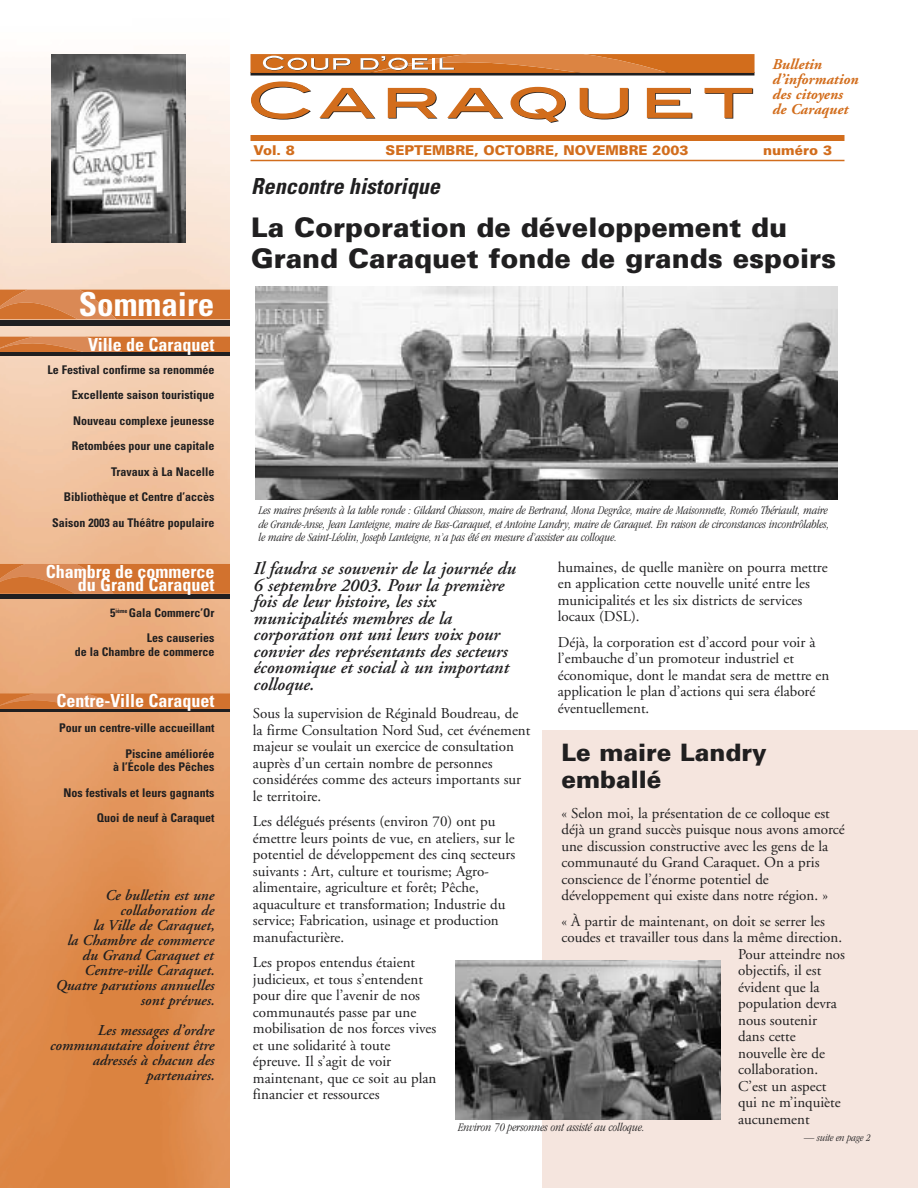
<style>
.page{position:relative;width:918px;height:1188px;background:#fff}
.page>*{position:absolute;margin:0;border:0;box-sizing:border-box;transform-origin:0 0}
.t1{font:700 condensed 33px "Univers";color:#fff}
.t2{font:900 27px/31.5px "Univers";color:#201f20}
.t3{font:900 24px/27px "Univers";color:#201f20}
.t4{font:italic 700 condensed 22.2px "Univers";color:#201f20}
.t5{font:italic 600 18px/16.5px "Adobe Garamond";color:#201f20}
.t6{font:700 condensed 18px/13.5px "Univers";color:#fff;text-align:right}
.t7{font:15px/16.5px "Adobe Garamond";color:#201f20}
.t8{font:italic 600 15px/15px "Adobe Garamond";color:#201f20;text-align:right}
.t9{font:italic 700 15px/15px "Adobe Garamond";color:#d26d1c}
.t10{font:900 13.5px "Univers";color:#d26d1c}
.t11{font:italic 300 condensed 12px/13.5px "Garamond";color:#201f20}
.t12{font:700 condensed 12px/25.5px "Univers";color:#201f20;text-align:right}
.t13{font:italic 300 condensed 10.5px "Garamond";color:#201f20}
</style>
<div class="page">
<img style="left:0;top:68px;width:230px;height:1120px">
<img style="left:51px;top:54px;width:135px;height:189px">
<hr style="left:250px;top:160px;width:594px;height:1px;background:#d26d1c">
<div style="left:250px;top:135px;width:594px;height:6px;background:#d26d1c"></div>
<svg style="left:251px;top:73px;width:503px;height:3px;background:#434343"></svg>
<svg style="left:250px;top:54px;width:505px;height:19px;background:#d57f3b"></svg>
<svg style="left:251px;top:81px;width:60px;height:39px"></svg>
<svg style="left:319px;top:88px;width:56px;height:31px"></svg>
<svg style="left:388px;top:88px;width:49px;height:31px"></svg>
<svg style="left:447px;top:88px;width:56px;height:31px"></svg>
<svg style="left:511px;top:87px;width:55px;height:36px"></svg>
<svg style="left:580px;top:88px;width:49px;height:31px"></svg>
<svg style="left:647px;top:88px;width:45px;height:31px"></svg>
<svg style="left:705px;top:88px;width:48px;height:31px"></svg>
<svg style="left:0;top:290px;width:229px;height:29px;background:#d47839"></svg>
<div style="left:0;top:320px;width:229px;height:6px;background:#201f20"></div>
<svg style="left:0;top:337px;width:229px;height:15px;background:#d47839"></svg>
<hr style="left:0;top:352px;width:229px;height:3px;background:#201f20">
<svg style="left:0;top:693px;width:229px;height:16px;background:#d47a3b"></svg>
<hr style="left:0;top:709px;width:229px;height:2px;background:#201f20">
<svg style="left:0;top:564px;width:229px;height:30px;background:#d47839"></svg>
<div style="left:0;top:594px;width:229px;height:5px;background:#201f20"></div>
<img style="left:256px;top:287px;width:581px;height:213px">
<div style="left:543px;top:730px;width:375px;height:458px;background:#f5e5de"></div>
<img style="left:456px;top:960px;width:264px;height:160px">
<h1 class="t1" style="left:79px;top:292px;width:137px">Sommaire</h1>
<p class="t6" style="left:88px;top:340px;width:128px">Ville de Caraquet</p>
<p class="t12" style="left:48px;top:358px;width:169px">Le Festival confirme sa renommée<br>Excellente saison touristique<br>Nouveau complexe jeunesse<br>Retombées pour une capitale<br>Travaux à La Nacelle<br>Bibliothèque et Centre d’accès<br>Saison 2003 au Théâtre populaire</p>
<p class="t6" style="left:46px;top:566px;width:170px">Chambre de commerce du Grand Caraquet</p>
<p class="t12" style="left:110px;top:601px;width:106px">5<sup>ième</sup> Gala Commerc’Or<br>Les causeries</p>
<p class="t12" style="left:75px;top:640px;width:141px">de la Chambre de commerce</p>
<p class="t6" style="left:56px;top:695px;width:160px">Centre-Ville Caraquet</p>
<p class="t12" style="left:59px;top:716px;width:157px">Pour un centre-ville accueillant<br>Piscine améliorée</p>
<p class="t12" style="left:63px;top:755px;width:153px">à l’École des Pêches<br>Nos festivals et leurs gagnants<br>Quoi de neuf à Caraquet</p>
<p class="t8" style="left:55px;top:889px;width:161px">Ce bulletin est une collaboration de<br>la Ville de Caraquet,<br>la Chambre de commerce du Grand Caraquet et<br>Centre-ville Caraquet.<br>Quatre parutions annuelles sont prévues.</p>
<p class="t8" style="left:49px;top:1024px;width:166px">Les messages d’ordre communautaire doivent être adressés à chacun des partenaires.</p>
<p class="t9" style="left:772px;top:58px;width:87px">Bulletin d’information des citoyens de Caraquet</p>
<p class="t10" style="left:254px;top:145px;width:43px">Vol. 8</p>
<p class="t10" style="left:386px;top:145px;width:304px">SEPTEMBRE, OCTOBRE, NOVEMBRE 2003</p>
<p class="t10" style="left:763px;top:145px;width:70px">numéro 3</p>
<h3 class="t4" style="left:251px;top:178px;width:190px">Rencontre historique</h3>
<h2 class="t2" style="left:251px;top:214px;width:586px">La Corporation de développement du<br>Grand Caraquet fonde de grands espoirs</h2>
<p class="t11" style="left:259px;top:505px;width:572px">Les maires présents à la table ronde : Gildard Chiasson, maire de Bertrand, Mona Degrâce, maire de Maisonnette, Roméo Thériault, maire de Grande-Anse, Jean Lanteigne, maire de Bas-Caraquet, et Antoine Landry, maire de Caraquet. En raison de circonstances incontrôlables, le maire de Saint-Léolin, Joseph Lanteigne, n’a pas été en mesure d’assister au colloque.</p>
<p class="t7" style="left:558px;top:560px;width:272px">humaines, de quelle manière on pourra mettre en application cette nouvelle unité entre les municipalités et les six districts de services locaux (DSL).</p>
<p class="t7" style="left:558px;top:635px;width:273px">Déjà, la corporation est d’accord pour voir à l’embauche d’un promoteur industriel et économique, dont le mandat sera de mettre en application le plan d’actions qui sera élaboré éventuellement.</p>
<p class="t5" style="left:253px;top:562px;width:264px">Il faudra se souvenir de la journée du<br>6 septembre 2003. Pour la première fois de leur histoire, les six municipalités membres de la corporation ont uni leurs voix pour convier des représentants des secteurs économique et social à un important colloque.</p>
<p class="t7" style="left:253px;top:706px;width:279px">Sous la supervision de Réginald Boudreau, de la firme Consultation Nord Sud, cet événement majeur se voulait un exercice de consultation auprès d’un certain nombre de personnes considérées comme des acteurs importants sur le territoire.</p>
<p class="t7" style="left:253px;top:814px;width:264px">Les délégués présents (environ 70) ont pu émettre leurs points de vue, en ateliers, sur le potentiel de développement des cinq secteurs suivants : Art, culture et tourisme; Agro&shy;alimentaire, agriculture et forêt; Pêche, aquaculture et transformation; Industrie du service; Fabrication, usinage et production manufacturière.</p>
<p class="t7" style="left:253px;top:955px;width:185px">Les propos entendus étaient judicieux, et tous s’entendent pour dire que l’avenir de nos communautés passe par une mobilisation de nos forces vives et une solidarité à toute épreuve. Il s’agit de voir maintenant, que ce soit au plan financier et ressources</p>
<h3 class="t3" style="left:561px;top:741px;width:207px">Le maire Landry emballé</h3>
<p class="t7" style="left:561px;top:806px;width:285px">« Selon moi, la présentation de ce colloque est déjà un grand succès puisque nous avons amorcé une discussion constructive avec les gens de la communauté du Grand Caraquet. On a pris conscience de l’énorme potentiel de développement qui existe dans notre région. »</p>
<p class="t7" style="left:561px;top:914px;width:265px">« À partir de maintenant, on doit se serrer les</p>
<p class="t7" style="left:561px;top:930px;width:282px">coudes et travailler tous dans la même direction.</p>
<p class="t7" style="left:738px;top:947px;width:108px">Pour atteindre nos</p>
<p class="t7" style="left:738px;top:963px;width:85px">objectifs, il est</p>
<p class="t7" style="left:738px;top:980px;width:83px">évident que la</p>
<p class="t7" style="left:738px;top:996px;width:100px">population devra</p>
<p class="t7" style="left:738px;top:1013px;width:80px">nous soutenir</p>
<p class="t7" style="left:738px;top:1029px;width:59px">dans cette</p>
<p class="t7" style="left:738px;top:1046px;width:89px">nouvelle ère de</p>
<p class="t7" style="left:738px;top:1062px;width:81px">collaboration.</p>
<p class="t7" style="left:738px;top:1079px;width:90px">C’est un aspect</p>
<p class="t7" style="left:738px;top:1095px;width:104px">qui ne m’inquiète</p>
<p class="t7" style="left:738px;top:1112px;width:73px">aucunement</p>
<p class="t11" style="left:458px;top:1121px;width:188px">Environ 70 personnes ont assisté au colloque.</p>
<p class="t13" style="left:804px;top:1134px;width:68px">— suite en page 2</p>
</div>
